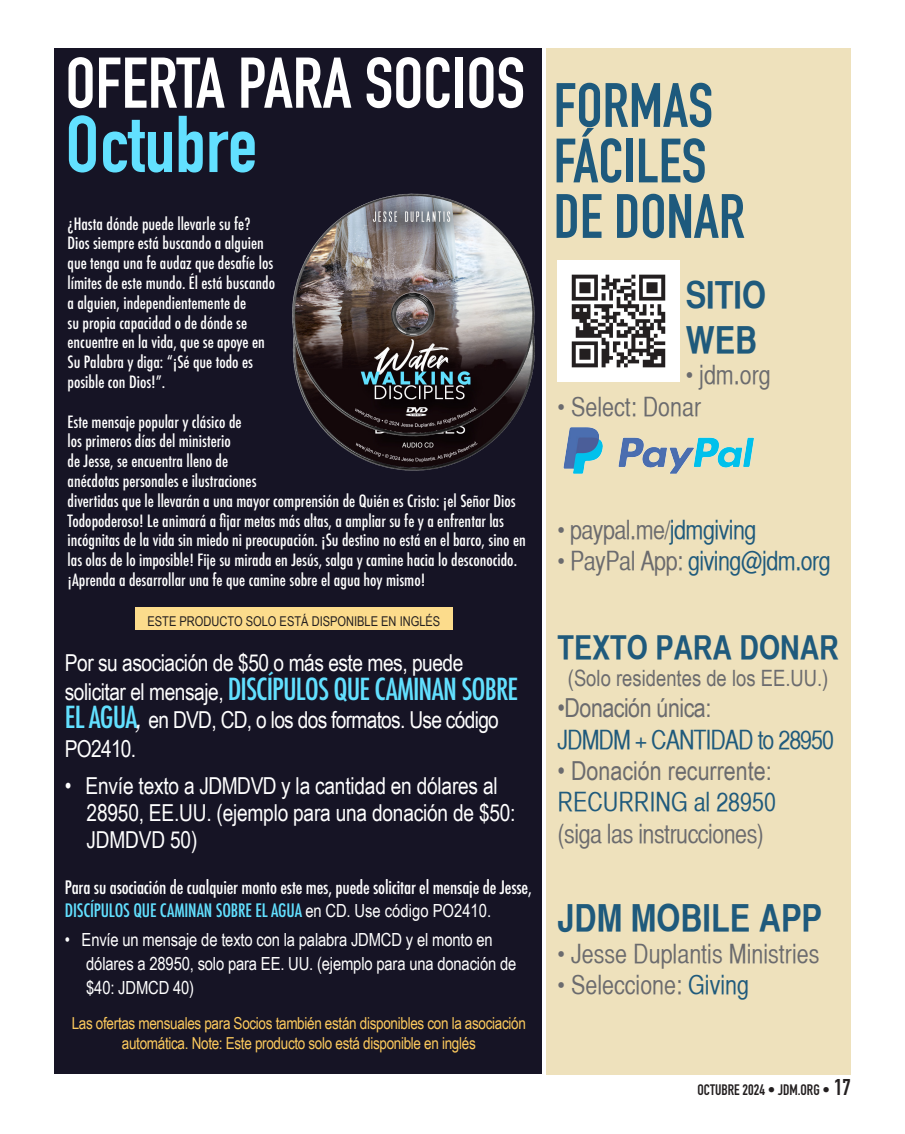
<style>
.page{position:relative;width:905px;height:1134px;background:#fff}
.page>*{position:absolute;margin:0;border:0;box-sizing:border-box;transform-origin:0 0}
.t1{font:700 79.05px "DIN Condensed";color:#62e0ff}
.t2{font:700 70.5px "DIN Condensed";color:#fff}
.t3{font:700 61.5px/55.5px "DIN Condensed";color:#1e5a7d}
.t4{font:37.35px "Helvetica CY Bold";color:#1f5a7c}
.t5{font:33px "Helvetica CY Bold";color:#1f5a7c}
.t6{font:500 condensed 29.55px "Futura";letter-spacing:-.03em;color:#62e0ff}
.t7{font:26.25px "Helvetica CY Plain";color:#6b6b6e}
.t8{font:26.25px "Helvetica CY Plain";letter-spacing:-.02em;color:#6b6b6e}
.t9{font:26.25px "Helvetica CY Plain";letter-spacing:-.02em;color:#1f5a7c}
.t10{font:26.25px "Helvetica CY Plain";letter-spacing:-.04em;color:#1f5a7c}
.t11{font:26.25px "Arial Narrow";color:#6b6b6e}
.t12{font:26.25px "Helvetica CY Plain";color:#1f5a7c}
.t13{font:26.25px "Arial Narrow";letter-spacing:-.02em;color:#6b6b6e}
.t14{font:23.4px/27px "Arial Narrow";letter-spacing:-.02em;color:#fff}
.t15{font:22.5px "Arial Narrow";color:#6b6b6e}
.t16{font:500 condensed 18px/23.2px "Futura";letter-spacing:-.01em;color:#fff}
.t17{font:18px/23.7px "Arial Narrow";letter-spacing:-.01em;color:#fff}
.t18{font:500 condensed 16.5px/19.8px "Futura";color:#fff}
.t19{font:16.5px/19.8px "Arial Narrow";letter-spacing:-.02em;color:#fdca5d;text-align:center}
.t20{font:700 15px "DIN Condensed";color:#231f20}
.t21{font:13.5px "Arial Narrow";color:#231f20}
.s1{font-family:"Arial Narrow";font-weight:400;font-stretch:normal;font-size:23.4px;color:#fff}
.s2{font-family:"Futura";font-weight:500;font-stretch:condensed;font-size:29.55px;color:#62e0ff}
.s3{font-family:"Helvetica CY Oblique";font-size:29.55px}
.s4{color:#62e0ff}
.s5{font-family:"Arial Narrow";font-weight:400;font-stretch:normal}
.s6{color:#1f5a7c}
.s7{color:#6b6b6e}
.s8{font-size:22.5px}
</style>
<div class="page">
<div style="left:54px;top:48px;width:487px;height:1026px;background:#161425"></div>
<div style="left:546px;top:48px;width:304px;height:1026px;background:#eee1bc"></div>
<img style="left:563px;top:427px;width:191px;height:47px">
<img style="left:557px;top:260px;width:122px;height:122px">
<img style="left:341px;top:446px;width:146px;height:25px">
<img style="left:292px;top:189px;width:250px;height:257px">
<div style="left:135px;top:608px;width:318px;height:22px;background:#fcdc8c"></div>
<p class="t2" style="left:66px;top:36px;width:461px">OFERTA PARA SOCIOS</p>
<p class="t1" style="left:66px;top:91px;width:193px">Octubre</p>
<p class="t18" style="left:68px;top:214px;width:209px">¿Hasta dónde puede llevarle su fe?<br>Dios siempre está buscando a alguien que tenga una fe audaz que desafíe los límites de este mundo. Él está buscando a alguien, independientemente de<br>su propia capacidad o de dónde se encuentre en la vida, que se apoye en Su Palabra y diga: “¡Sé que todo es posible con Dios!”.</p>
<p class="t18" style="left:68px;top:412px;width:460px">Este mensaje popular y clásico de<br>los primeros días del ministerio<br>de Jesse, se encuentra lleno de<br>anécdotas personales e ilustraciones<br>divertidas que le llevarán a una mayor comprensión de Quién es Cristo: ¡el Señor Dios Todopoderoso! Le animará a fijar metas más altas, a ampliar su fe y a enfrentar las incógnitas de la vida sin miedo ni preocupación. ¡Su destino no está en el barco, sino en las olas de lo imposible! Fije su mirada en Jesús, salga y camine hacia lo desconocido. ¡Aprenda a desarrollar una fe que camine sobre el agua hoy mismo!</p>
<p class="t21" style="left:147px;top:611px;width:294px">ESTE PRODUCTO SOLO ESTÁ DISPONIBLE EN INGLÉS</p>
<p class="t14" style="left:65px;top:649px;width:400px">Por su asociación de $50 o más este mes, puede</p>
<p class="t6" style="left:65px;top:670px;width:455px"><span class="s1">solicitar el mensaje,</span> DISCÍPULOS QUE CAMINAN SOBRE</p>
<p class="t14" style="left:65px;top:705px;width:435px;line-height:28.5px"><span class="s2">EL AGUA</span><span class="s3">,</span> en DVD, CD, o los dos formatos. Use código<br>PO2410.</p>
<p class="t14" style="left:87px;top:772px;width:430px;text-indent:-22px">• Envíe texto a JDMDVD y la cantidad en dólares al<br>28950, EE.UU. (ejemplo para una donación de $50:<br>JDMDVD 50)</p>
<p class="t16" style="left:65px;top:876px;width:468px">Para su asociación de cualquier monto este mes, puede solicitar el mensaje de Jesse,<br><span class="s4">DISCÍPULOS QUE CAMINAN SOBRE EL AGUA</span> <span class="s5">en CD. Use código PO2410.</span></p>
<p class="t17" style="left:86px;top:928px;width:431px;text-indent:-21px">• Envíe un mensaje de texto con la palabra JDMCD y el monto en dólares a 28950, solo para EE. UU. (ejemplo para una donación de $40: JDMCD 40)</p>
<p class="t19" style="left:72px;top:1013px;width:455px">Las ofertas mensuales para Socios también están disponibles con la asociación automática. Note: Este producto solo está disponible en inglés</p>
<p class="t3" style="left:553px;top:77px;width:161px">FORMAS</p>
<p class="t3" style="left:553px;top:133px;width:193px">FÁCILES<br>DE DONAR</p>
<p class="t4" style="left:685px;top:272px;width:82px">SITIO</p>
<p class="t4" style="left:685px;top:317px;width:73px">WEB</p>
<p class="t7" style="left:685px;top:360px;width:87px">• jdm.org</p>
<p class="t7" style="left:557px;top:392px;width:145px">• Select: Donar</p>
<p class="t8" style="left:557px;top:515px;width:200px">• paypal.me/<span class="s6">jdmgiving</span></p>
<p class="t9" style="left:557px;top:546px;width:275px"><span class="s7">• PayPal App:</span> giving@jdm.org</p>
<p class="t5" style="left:557px;top:627px;width:283px">TEXTO PARA DONAR</p>
<p class="t15" style="left:568px;top:661px;width:262px">(Solo residentes de los EE.UU.)</p>
<p class="t13" style="left:557px;top:689px;width:155px">•Donación única:</p>
<p class="t10" style="left:557px;top:724px;width:278px">JDMDM + CANTIDAD to 28950</p>
<p class="t11" style="left:557px;top:752px;width:216px">• Donación recurrente:</p>
<p class="t12" style="left:557px;top:787px;width:220px">RECURRING al 28950</p>
<p class="t8" style="left:557px;top:819px;width:208px">(siga las instrucciones)</p>
<p class="t4" style="left:557px;top:895px;width:266px">JDM MOBILE APP</p>
<p class="t7" style="left:557px;top:939px;width:263px">• Jesse Duplantis Ministries</p>
<p class="t7" style="left:557px;top:970px;width:193px">• Seleccione: <span class="s6">Giving</span></p>
<p class="t20" style="left:697px;top:1079px;width:155px">OCTUBRE 2024 • JDM.ORG • <span class="s8">17</span></p>
</div>
